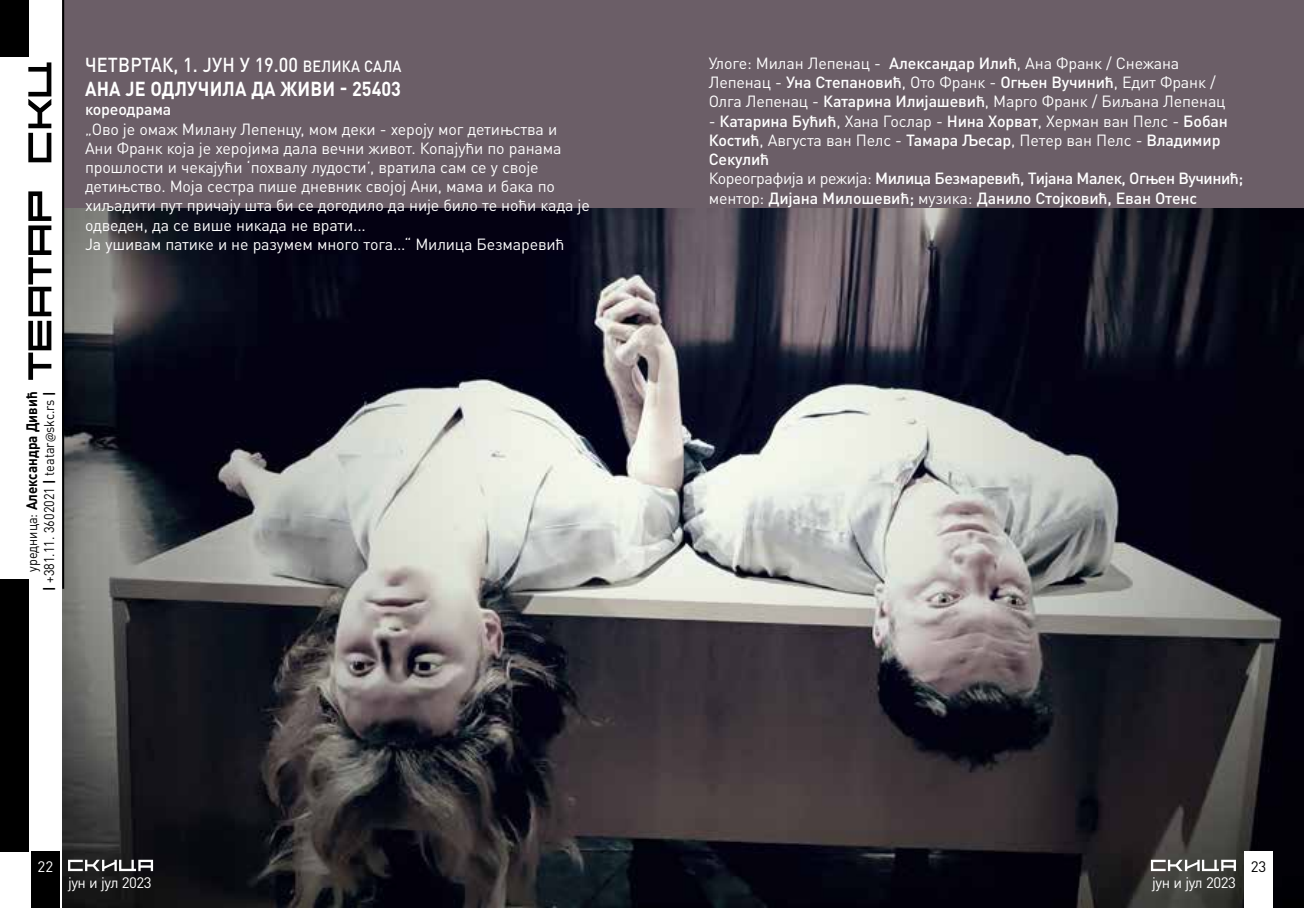
<style>
.page{position:relative;width:1304px;height:908px;background:#fff}
.page>*{position:absolute;margin:0;border:0;box-sizing:border-box;transform-origin:0 0}
.t1{font:500 20px/24px "DIN Pro";letter-spacing:.01em;color:#fff;scale:.9 1}
.t2{font:700 20px "DIN Pro";color:#fff;scale:.9 1}
.t3{font:16px/19.2px "DIN Pro";letter-spacing:-.01em;color:#fff}
.t4{font:500 16px/19.2px "DIN Pro";color:#fff}
.t5{font:15px "DIN Pro";letter-spacing:-.03em;color:#fff}
.t6{font:700 15px "DIN Pro";color:#000;scale:.9 1}
.t7{font:15px "DIN Pro";color:#000}
.t8{font:14px "DIN Pro";color:#000;scale:.9 1}
.s1{font-size:16px}
.s2{font-weight:700}
.s3{font-weight:400;font-size:14px}
.s4{font-family:"Myriad Pro"}
.s5{font-weight:500}
.s6{font-weight:400}
</style>
<div class="page">
<div style="left:31px;top:850px;width:29px;height:57px;background:#000"></div>
<div style="left:62px;top:0;width:1242px;height:907px;background:#6b5e67"></div>
<img style="left:62px;top:209px;width:1242px;height:698px">
<div style="left:0;top:578px;width:28px;height:272px;background:#000"></div>
<div style="left:0;top:0;width:28px;height:57px;background:#000"></div>
<svg style="left:28px;top:191px;width:23px;height:188px"></svg>
<svg style="left:28px;top:62px;width:23px;height:100px"></svg>
<hr style="left:62px;top:0;width:2px;height:588px;background:#000">
<div style="left:1244px;top:850px;width:29px;height:57px;background:#fff"></div>
<svg style="left:1151px;top:859px;width:85px;height:11px"></svg>
<svg style="left:68px;top:859px;width:85px;height:11px"></svg>
<p class="t1" style="left:85px;top:51px;width:353px">четвртак, 1. јун у 19.00 <span class="s1">велика сала<br></span><span class="s2">АНА</span></p>
<p class="t2" style="left:126px;top:72px;width:42px">ЈЕ ОДЛУЧИЛА</p>
<p class="t2" style="left:251px;top:72px;width:168px">ДА ЖИ ВИ - 25403</p>
<p class="t4" style="left:85px;top:98px;width:88px">кореодрама</p>
<p class="t3" style="left:85px;top:117px;width:506px">„Ово је омаж Милану Лепенцу, мом деки - хероју мог детињства и<br>Ани Франк која је херојима дала вечни живот. Копајући по ранама прошлости и чекајући ‘похвалу лудости’, вратила сам се у своје детињство. Моја сестра пише дневник својој Ани, мама и бака по хиљадити пут причају шта би се догодило да није било те ноћи када је одведен, да се више никада не врати...<br>Ја ушивам патике и не разумем много тога...“ Милица Безмаревић</p>
<p class="t6" style="left:19px;top:571px;width:202px;rotate:-90deg"><span class="s3">уредница:</span> Александра Дивић</p>
<p class="t8" style="left:38px;top:590px;width:223px;rotate:-90deg"><span class="s2">|</span> +381.11. 3602021 <span class="s2">|</span> teatar<span class="s4">@</span>skc.rs <span class="s2">|</span></p>
<p class="t3" style="left:709px;top:52px;width:518px">Улоге: Милан Лепенац - <span class="s5">Александар Илић</span>, Ана Франк / Снежана<br>Лепенац - <span class="s5">Уна Степановић</span>, Ото Франк - <span class="s5">Огњен Вучинић</span>, Едит Франк /<br>Олга Лепенац - <span class="s5">Катарина Илијашевић</span>, Марго Франк / Биљана Лепенац</p>
<p class="t4" style="left:709px;top:109px;width:536px"><span class="s6">-</span> Катарина Бућић<span class="s6">, Хана Гослар -</span> Н ина Хорват<span class="s6">, Херман ван Пелс -</span> Бобан Костић<span class="s6">, Августа ван Пелс -</span> Тамара Љесар<span class="s6">, Петер ван Пелс -</span> Владимир Секулић<br><span class="s6">Кореографија и режија:</span> М илица Безмаревић, Тијана Малек, Огњен Вучинић; <span class="s6">ментор:</span> Дијана М илошевић; <span class="s6">музика:</span> Данило Стојковић, Еван Отенс</p>
<p class="t5" style="left:38px;top:853px;width:17px">22</p>
<p class="t5" style="left:68px;top:870px;width:85px">јун и јул 2023</p>
<p class="t5" style="left:1152px;top:870px;width:85px">јун и јул 2023</p>
<p class="t7" style="left:1251px;top:853px;width:17px">23</p>
</div>
